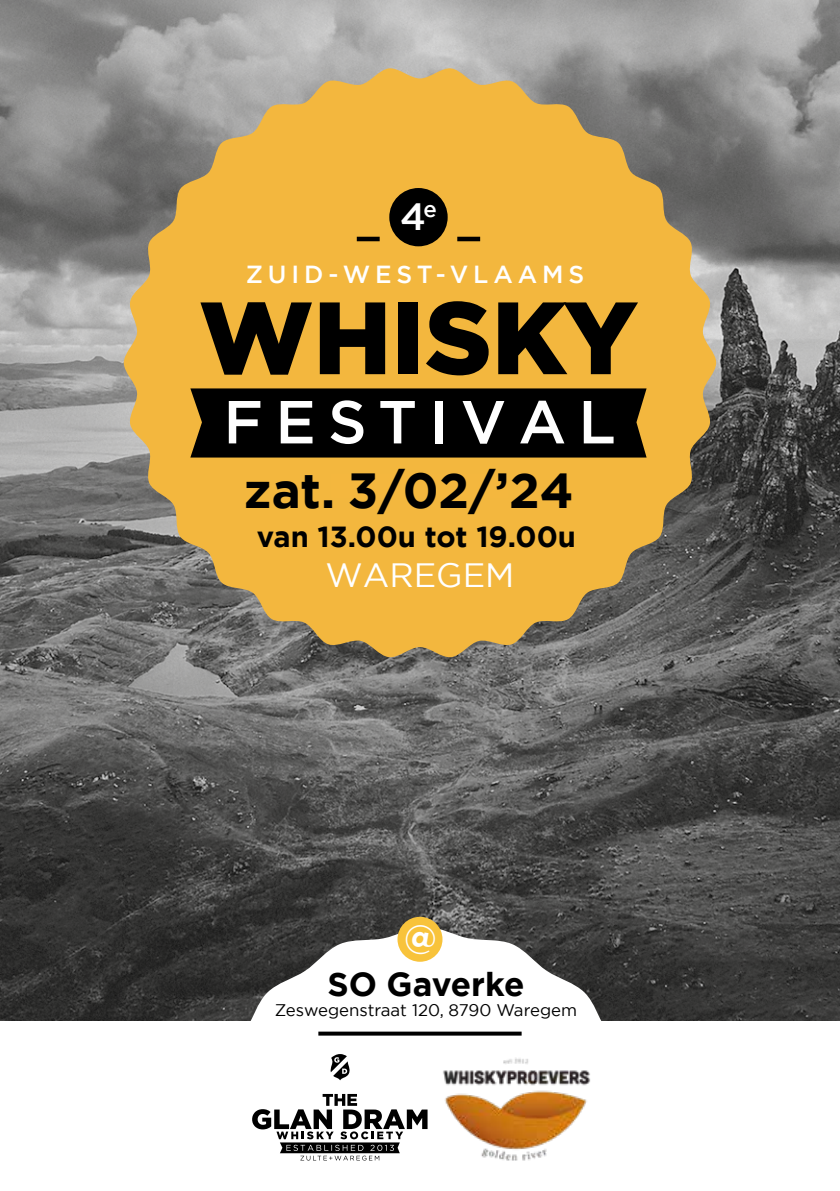
<style>
.page{position:relative;width:840px;height:1191px;background:#fff}
.page>*{position:absolute;margin:0;border:0;box-sizing:border-box;transform-origin:0 0}
.t1{font:900 102.4px "Gotham";color:#000}
.t2{font:500 60.6px "Gotham";letter-spacing:.2em;color:#fff}
.t3{font:700 49.2px "Gotham";color:#000}
.t4{font:500 38px "Gotham";color:#fff}
.t5{font:33.6px "Gotham";color:#fff}
.t6{font:700 33.2px "Gotham";color:#000}
.t7{font:700 33.2px "Gotham";color:#fff}
.t8{font:700 29px "Gotham";color:#000}
.t9{font:500 24.6px "Gotham";letter-spacing:.2em;color:#fff}
.t10{font:16.8px "Gotham";color:#000}
</style>
<div class="page">
<img style="left:0;top:0;width:839px;height:1020px">
<svg style="left:124px;top:67px;width:591px;height:591px;background:#8b8579"></svg>
<svg style="left:135px;top:80px;width:566px;height:566px;background:#d8a949"></svg>
<hr style="left:356px;top:237px;width:23px;height:4px;background:#000">
<hr style="left:457px;top:237px;width:23px;height:4px;background:#000">
<div style="left:190px;top:388px;width:456px;height:69px;background:#000"></div>
<div style="left:389px;top:188px;width:58px;height:58px;background:#000;border-radius:50%"></div>
<div style="left:331px;top:474px;width:177px;height:23px;background:#f4b73e"></div>
<svg style="left:201px;top:927px;width:449px;height:234px"></svg>
<img style="left:433px;top:1046px;width:166px;height:115px">
<svg style="left:330px;top:1054px;width:21px;height:26px"></svg>
<svg style="left:252px;top:1094px;width:175px;height:66px"></svg>
<div style="left:397px;top:916px;width:45px;height:45px;background:#f8c33b;border-radius:50%"></div>
<svg style="left:318px;top:1031px;width:203px;height:4px"></svg>
<h3 class="t4" style="left:400px;top:192px;width:38px">4<sup>e</sup></h3>
<h3 class="t9" style="left:245px;top:258px;width:340px">ZUID-WEST-VLAAMS</h3>
<h1 class="t1" style="left:199px;top:267px;width:440px">WHISKY</h1>
<h2 class="t2" style="left:223px;top:382px;width:394px">FESTIVAL</h2>
<h3 class="t3" style="left:244px;top:457px;width:331px">zat. 3/02/’24</h3>
<h3 class="t8" style="left:257px;top:517px;width:320px">van 13.00u tot 19.00u</h3>
<h3 class="t5" style="left:325px;top:554px;width:190px">WAREGEM</h3>
<h3 class="t7" style="left:404px;top:915px;width:34px">@</h3>
<h3 class="t6" style="left:327px;top:962px;width:198px">SO Gaverke</h3>
<p class="t10" style="left:274px;top:999px;width:304px">Zeswegenstraat 120, 8790 Waregem</p>
</div>
